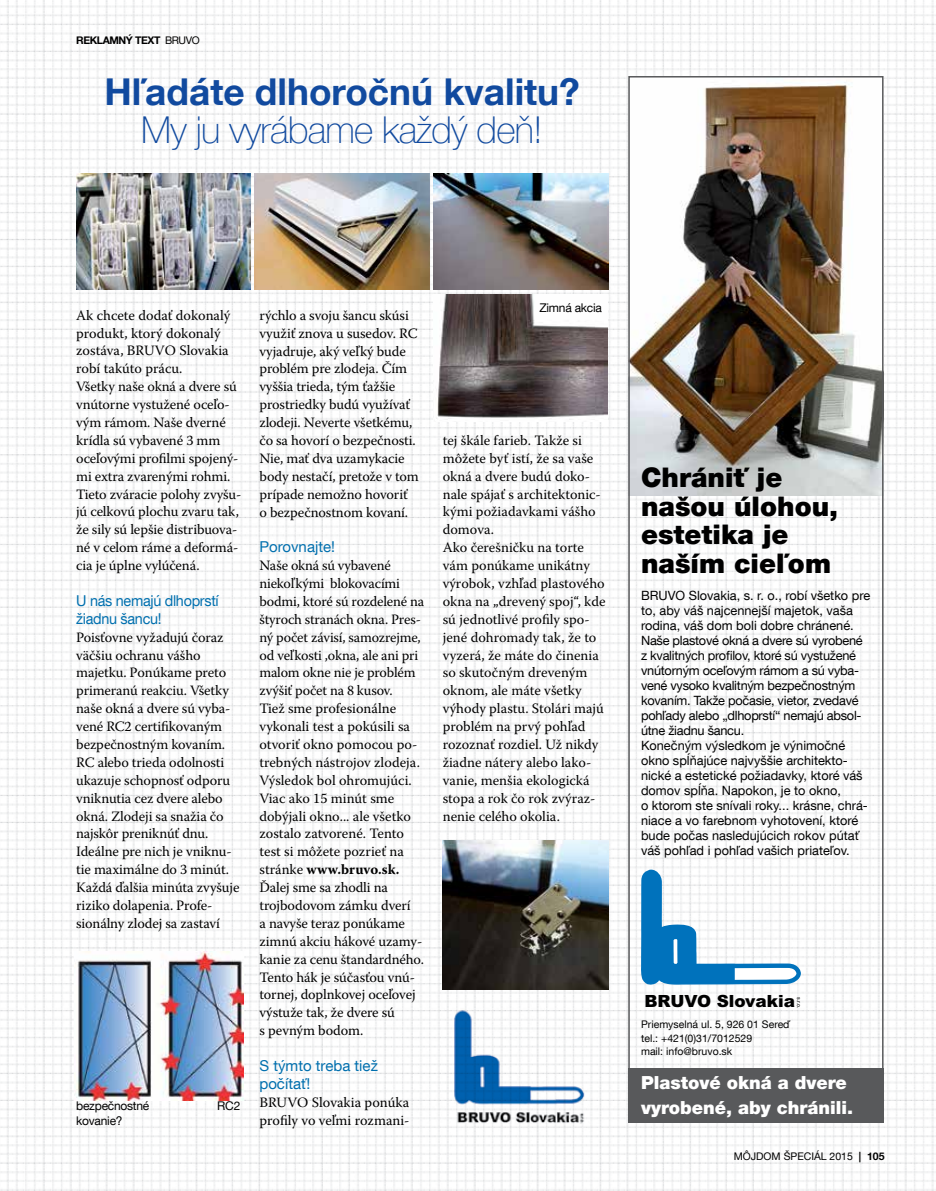
<style>
.page{position:relative;width:936px;height:1191px;background:#fff}
.page>*{position:absolute;margin:0;border:0;box-sizing:border-box;transform-origin:0 0}
.t1{font:700 37.05px "Helvetica Neue LT Com";color:#114a9f}
.t2{font:100 37.05px "Helvetica Neue LT Com";letter-spacing:-.02em;color:#114a9f}
.t3{font:900 27px/28.5px "Helvetica Neue LT Com";color:#000}
.t4{font:900 18px/25.5px "Helvetica Neue LT Com";color:#fff}
.t5{font:900 16.8px "Arial";color:#000}
.t6{font:15px/17.9px "Helvetica Neue LT Com";color:#006fae}
.t7{font:15px/17.9px "Helvetica Neue LT Com";letter-spacing:-.02em;color:#006fae;scale:.96 1}
.t8{font:14.25px/17.9px "Warnock Pro";letter-spacing:-.005em;color:#000}
.t9{font:12.75px/15px "Helvetica Neue LT Com";color:#000}
.t10{font:12px "Helvetica Neue LT Com";letter-spacing:-.02em;color:#000}
.t11{font:10.5px/13.5px "Helvetica Neue LT Com";color:#000}
.t12{font:700 10.5px "Helvetica Neue LT Com";letter-spacing:-.04em;color:#000}
.t13{font:5.25px "Arial";color:#000}
.s1{font-weight:400}
.s2{font-weight:700}
</style>
<div class="page">
<img style="left:0;top:0;width:935px;height:1191px">
<div style="left:628px;top:1067px;width:255px;height:55px;background:#58595b"></div>
<img style="left:631px;top:79px;width:249px;height:416px">
<svg style="left:641px;top:858px;width:162px;height:129px"></svg>
<div style="left:628px;top:76px;width:255px;height:1046px;border:2px solid #58595b"></div>
<img style="left:255px;top:173px;width:174px;height:116px">
<img style="left:433px;top:294px;width:174px;height:127px">
<img style="left:433px;top:173px;width:175px;height:116px">
<img style="left:442px;top:840px;width:166px;height:149px">
<img style="left:451px;top:1005px;width:145px;height:119px">
<img style="left:76px;top:173px;width:174px;height:116px">
<img style="left:75px;top:951px;width:168px;height:149px">
<p class="t12" style="left:76px;top:33px;width:97px">reklamný text <span class="s1">bruvo</span></p>
<h1 class="t1" style="left:104px;top:68px;width:477px">Hľadáte dlhoročnú kvalitu?</h1>
<h1 class="t2" style="left:141px;top:108px;width:403px">My ju vyrábame každý deň!</h1>
<p class="t8" style="left:76px;top:306px;width:167px">Ak chcete dodať dokonalý produkt, ktorý dokonalý zostáva, BRUVO Slovakia robí takúto prácu.<br>Všetky naše okná a dvere sú vnútorne vystužené oceľo&shy;vým rámom. Naše dverné krídla sú vybavené 3 mm oceľovými profilmi spojený&shy;mi extra zvarenými rohmi.<br>Tieto zváracie polohy zvyšu&shy;jú celkovú plochu zvaru tak, že sily sú lepšie distribuova&shy;né v celom ráme a deformá&shy;cia je úplne vylúčená.</p>
<p class="t7" style="left:76px;top:591px;width:150px">U nás nemajú dlhoprstí žiadnu šancu!</p>
<p class="t8" style="left:76px;top:628px;width:165px">Poisťovne vyžadujú čoraz väčšiu ochranu vášho majetku. Ponúkame preto primeranú reakciu. Všetky naše okná a dvere sú vyba&shy;vené RC2 certifikovaným bezpečnostným kovaním.<br>RC alebo trieda odolnosti ukazuje schopnosť odporu vniknutia cez dvere alebo okná. Zlodeji sa snažia čo najskôr preniknúť dnu.<br>Ideálne pre nich je vniknu&shy;tie maximálne do 3 minút.<br>Každá ďalšia minúta zvyšuje riziko dolapenia. Profe&shy;sionálny zlodej sa zastaví</p>
<p class="t10" style="left:76px;top:1097px;width:75px">bezpečnostné</p>
<p class="t10" style="left:217px;top:1097px;width:25px">RC2</p>
<p class="t10" style="left:76px;top:1112px;width:48px">kovanie?</p>
<p class="t8" style="left:259px;top:306px;width:161px">rýchlo a svoju šancu skúsi využiť znova u susedov. RC vyjadruje, aký veľký bude problém pre zlodeja. Čím vyššia trieda, tým ťažšie prostriedky budú využívať zlodeji. Neverte všetkému, čo sa hovorí o bezpečnosti.<br>Nie, mať dva uzamykacie body nestačí, pretože v tom prípade nemožno hovoriť<br>o bezpečnostnom kovaní.</p>
<p class="t6" style="left:259px;top:537px;width:77px">Porovnajte!</p>
<p class="t8" style="left:259px;top:556px;width:166px">Naše okná sú vybavené niekoľkými blokovacími bodmi, ktoré sú rozdelené na štyroch stranách okna. Pres&shy;ný počet závisí, samozrejme, od veľkosti ‚okna, ale ani pri malom okne nie je problém zvýšiť počet na 8 kusov.<br>Tiež sme profesionálne vykonali test a pokúsili sa otvoriť okno pomocou po&shy;trebných nástrojov zlodeja.<br>Výsledok bol ohromujúci.<br>Viac ako 15 minút sme dobýjali okno... ale všetko zostalo zatvorené. Tento test si môžete pozrieť na stránke <span class="s2">www.bruvo.sk.<br></span>Ďalej sme sa zhodli na trojbodovom zámku dverí<br>a navyše teraz ponúkame zimnú akciu hákové uzamy&shy;kanie za cenu štandardného.<br>Tento hák je súčasťou vnú&shy;tornej, doplnkovej oceľovej výstuže tak, že dvere sú<br>s pevným bodom.</p>
<p class="t6" style="left:259px;top:1056px;width:120px">S týmto treba tiež počítať!</p>
<p class="t8" style="left:259px;top:1092px;width:151px">BRUVO Slovakia ponúka profily vo veľmi rozmani-</p>
<p class="t10" style="left:539px;top:300px;width:64px">Zimná akcia</p>
<p class="t8" style="left:442px;top:431px;width:164px">tej škále farieb. Takže si môžete byť istí, že sa vaše okná a dvere budú doko&shy;nale spájať s architektonic&shy;kými požiadavkami vášho domova.<br>Ako čerešničku na torte vám ponúkame unikátny výrobok, vzhľad plastového okna na „drevený spoj“, kde sú jednotlivé profily spo&shy;jené dohromady tak, že to vyzerá, že máte do činenia so skutočným dreveným oknom, ale máte všetky výhody plastu. Stolári majú problém na prvý pohľad rozoznať rozdiel. Už nikdy žiadne nátery alebo lako&shy;vanie, menšia ekologická stopa a rok čo rok zvýraz&shy;nenie celého okolia.</p>
<h2 class="t3" style="left:641px;top:463px;width:199px">Chrániť je našou úlohou, estetika je naším cieľom</h2>
<p class="t9" style="left:641px;top:587px;width:231px">BRUVO Slovakia, s. r. o., robí všetko pre to, aby váš najcennejší majetok, vaša rodina, váš dom boli dobre chránené.<br>Naše plastové okná a dvere sú vyrobené z kvalitných profilov, ktoré sú vystužené vnútorným oceľovým rámom a sú vyba&shy;vené vysoko kvalitným bezpečnostným kovaním. Takže počasie, vietor, zvedavé pohľady alebo „dlhoprstí“ nemajú absol&shy;útne žiadnu šancu.<br>Konečným výsledkom je výnimočné okno spĺňajúce najvyššie architekto&shy;nické a estetické požiadavky, ktoré váš domov spĺňa. Napokon, je to okno,<br>o ktorom ste snívali roky... krásne, chrá&shy;niace a vo farebnom vyhotovení, ktoré bude počas nasledujúcich rokov pútať váš pohľad i pohľad vašich priateľov.</p>
<p class="t5" style="left:644px;top:989px;width:152px">BRUVO Slovakia</p>
<p class="t13" style="left:802px;top:997px;width:13px;rotate:90deg">s.r.o.</p>
<p class="t11" style="left:641px;top:1017px;width:151px">Priemyselná ul. 5, 926 01 Sereď tel.: +421(0)31/7012529<br>mail: info@bruvo.sk</p>
<p class="t4" style="left:641px;top:1069px;width:214px">Plastové okná a dvere vyrobené, aby chránili.</p>
<p class="t11" style="left:733px;top:1149px;width:152px">môjdom špeciál 2015 <span class="s2">| 105</span></p>
</div>
